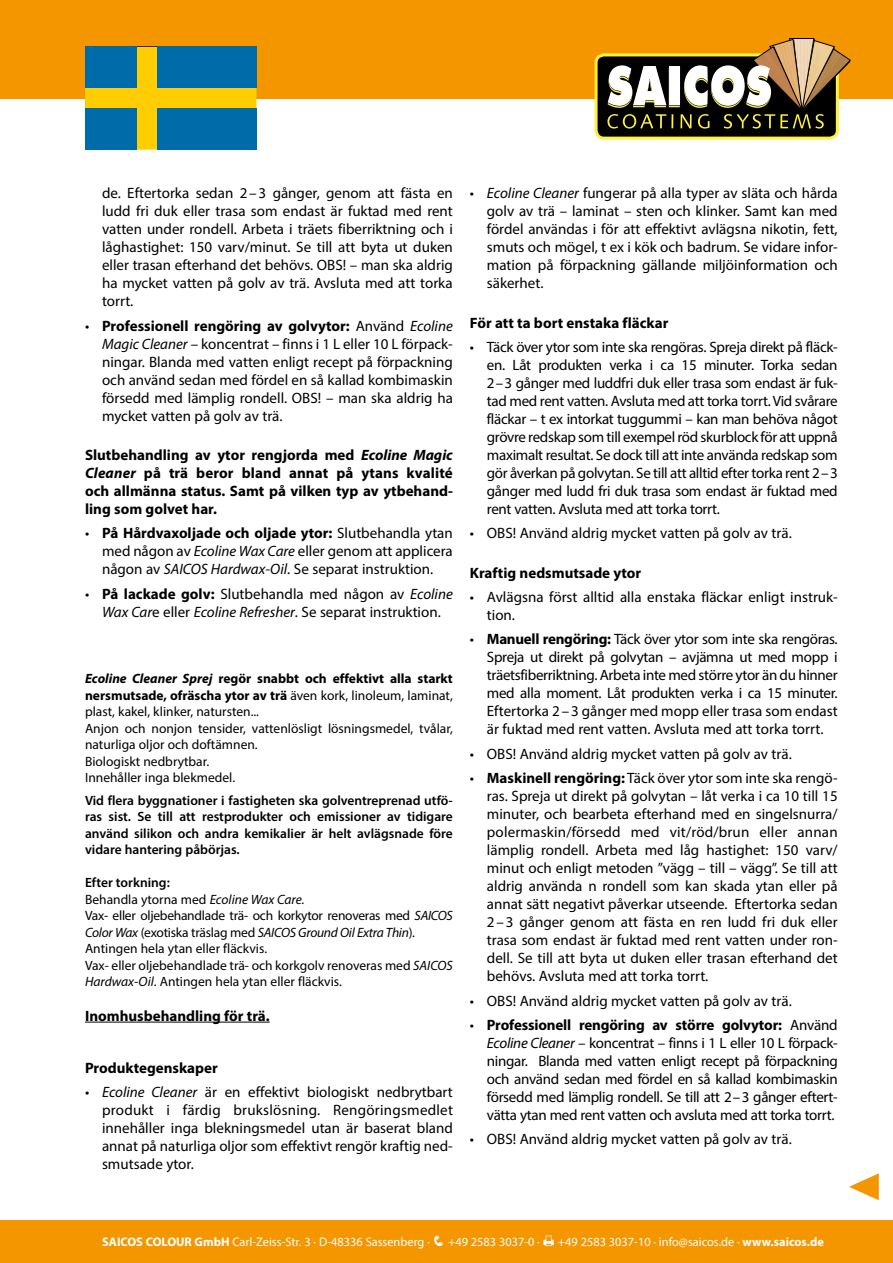
<style>
.page{position:relative;width:893px;height:1263px;background:#fff}
.page>*{position:absolute;margin:0;border:0;box-sizing:border-box;transform-origin:0 0}
.t1{font:15px/18px "Myriad Pro";color:#000;text-align:justify}
.t2{font:700 15px/18px "Myriad Pro";color:#000;text-align:justify}
.t3{font:13.5px/16.5px "Myriad Pro";color:#000}
.t4{font:600 13.5px/16.5px "Myriad Pro";color:#000;text-align:justify}
.t5{font:12.45px "Myriad Pro";color:#fff}
.s1{font-weight:700}
.s2{font-style:italic}
.s3{font-weight:700;font-style:italic}
.s4{font-weight:600}
</style>
<div class="page">
<div style="left:0;top:0;width:893px;height:99px;background:#f49600"></div>
<div style="left:596px;top:55px;width:241px;height:83px;background:#000;border-radius:8px"></div>
<div style="left:594px;top:53px;width:245px;height:87px;border:3px solid #fff042;border-radius:8px"></div>
<svg style="left:607px;top:38px;width:243px;height:91px"></svg>
<div style="left:0;top:1220px;width:893px;height:43px;background:#f49600"></div>
<hr style="left:85px;top:1022px;width:185px;height:1px;background:#000">
<svg style="left:849px;top:1173px;width:30px;height:27px"></svg>
<div style="left:85px;top:47px;width:171px;height:103px;background:#ffcd00"></div>
<div style="left:157px;top:47px;width:99px;height:41px;background:#006ba9"></div>
<div style="left:157px;top:109px;width:99px;height:41px;background:#006ba9"></div>
<div style="left:85px;top:47px;width:52px;height:41px;background:#006ba9"></div>
<div style="left:85px;top:109px;width:52px;height:41px;background:#006ba9"></div>
<p class="t1" style="left:102px;top:184px;width:352px">de. Eftertorka sedan 2–3 gånger, genom att fästa en ludd fri duk eller trasa som endast är fuktad med rent vatten under rondell. Arbeta i träets fiberriktning och i låghastighet: 150 varv/minut. Se till att byta ut duken eller trasan efterhand det behövs. OBS! – man ska aldrig ha mycket vatten på golv av trä. Avsluta med att torka torrt.</p>
<p class="t1" style="left:102px;top:316px;width:352px;text-indent:-17px">• <span class="s1">Professionell rengöring av golvytor:</span> Använd <span class="s2">Ecoline Magic Cleaner</span> – koncentrat – finns i 1 L eller 10 L förpack&shy;ningar. Blanda med vatten enligt recept på förpackning och använd sedan med fördel en så kallad kombimaskin försedd med lämplig rondell. OBS! – man ska aldrig ha mycket vatten på golv av trä.</p>
<p class="t2" style="left:85px;top:445px;width:369px">Slutbehandling av ytor rengjorda med <span class="s2">Ecoline Magic Cleaner</span> på trä beror bland annat på ytans kvalité och allmänna status. Samt på vilken typ av ytbehand&shy;ling som golvet har.</p>
<p class="t1" style="left:102px;top:524px;width:352px;text-indent:-17px">• <span class="s1">På Hårdvaxoljade och oljade ytor:</span> Slutbehandla ytan med någon av <span class="s2">Ecoline Wax Care</span> eller genom att applicera någon av <span class="s2">SAICOS Hardwax-Oil</span>. Se separat instruktion.</p>
<p class="t1" style="left:85px;top:584px;width:369px;text-align:center">• <span class="s1">På lackade golv:</span> Slutbehandla med någon av <span class="s2">Ecoline<br>Wax Car</span>e eller <span class="s2">Ecoline Refresher</span>. Se separat instruktion.</p>
<p class="t3" style="left:85px;top:670px;width:369px"><span class="s3">Ecoline Cleaner Sprej</span> <span class="s1">regör snabbt och effektivt alla starkt nersmutsade, ofräscha ytor av trä</span> även kork, linoleum, laminat, plast, kakel, klinker, natursten...<br>Anjon och nonjon tensider, vattenlösligt lösningsmedel, tvålar, naturliga oljor och doftämnen.<br>Biologiskt nedbrytbar.<br>Innehåller inga blekmedel.</p>
<p class="t4" style="left:85px;top:791px;width:369px">Vid flera byggnationer i fastigheten ska golventreprenad utfö&shy;ras sist. Se till att restprodukter och emissioner av tidigare använd silikon och andra kemikalier är helt avlägsnade före vidare hantering påbörjas.</p>
<p class="t3" style="left:85px;top:874px;width:369px"><span class="s4">Efter torkning:<br></span>Behandla ytorna med <span class="s2">Ecoline Wax Care.<br></span>Vax- eller oljebehandlade trä- och korkytor renoveras med <span class="s2">SAICOS Color Wax</span> (exotiska träslag med <span class="s2">SAICOS Ground Oil Extra Thin</span>).<br>Antingen hela ytan eller fläckvis.<br>Vax- eller oljebehandlade trä- och korkgolv renoveras med <span class="s2">SAICOS Hardwax-Oil</span>. Antingen hela ytan eller fläckvis.</p>
<p class="t2" style="left:85px;top:1006px;width:186px">Inomhusbehandling för trä.</p>
<p class="t2" style="left:85px;top:1058px;width:134px">Produktegenskaper</p>
<p class="t1" style="left:102px;top:1083px;width:352px;text-indent:-17px">• <span class="s2">Ecoline Cleaner</span> är en effektivt biologiskt nedbrytbart produkt i färdig brukslösning. Rengöringsmedlet innehåller inga blekningsmedel utan är baserat bland annat på naturliga oljor som effektivt rengör kraftig ned&shy;smutsade ytor.</p>
<p class="t1" style="left:487px;top:184px;width:352px;text-indent:-17px">• <span class="s2">Ecoline Cleaner</span> fungerar på alla typer av släta och hårda golv av trä – laminat – sten och klinker. Samt kan med fördel användas i för att effektivt avlägsna nikotin, fett, smuts och mögel, t ex i kök och badrum. Se vidare infor&shy;mation på förpackning gällande miljöinformation och säkerhet.</p>
<p class="t2" style="left:470px;top:313px;width:200px">För att ta bort enstaka fläckar</p>
<p class="t1" style="left:487px;top:338px;width:352px;text-indent:-17px">• Täck över ytor som inte ska rengöras. Spreja direkt på fläck&shy;en. Låt produkten verka i ca 15 minuter. Torka sedan 2–3 gånger med luddfri duk eller trasa som endast är fuk&shy;tad med rent vatten. Avsluta med att torka torrt. Vid svårare fläckar – t ex intorkat tuggummi – kan man behöva något grövre redskap som till exempel röd skurblock för att uppnå maximalt resultat. Se dock till att inte använda redskap som gör åverkan på golvytan. Se till att alltid efter torka rent 2–3 gånger med ludd fri duk trasa som endast är fuktad med rent vatten. Avsluta med att torka torrt.</p>
<p class="t1" style="left:470px;top:524px;width:323px">• OBS! Använd aldrig mycket vatten på golv av trä.</p>
<p class="t2" style="left:470px;top:563px;width:173px">Kraftig nedsmutsade ytor</p>
<p class="t1" style="left:487px;top:588px;width:352px;text-indent:-17px">• Avlägsna först alltid alla enstaka fläckar enligt instruk&shy;tion.</p>
<p class="t1" style="left:487px;top:630px;width:352px;text-indent:-17px">• <span class="s1">Manuell rengöring:</span> Täck över ytor som inte ska rengöras.<br>Spreja ut direkt på golvytan – avjämna ut med mopp i träetsfiberriktning. Arbeta inte med större ytor än du hinner med alla moment. Låt produkten verka i ca 15 minuter.<br>Eftertorka 2–3 gånger med mopp eller trasa som endast är fuktad med rent vatten. Avsluta med att torka torrt.</p>
<p class="t1" style="left:470px;top:744px;width:323px">• OBS! Använd aldrig mycket vatten på golv av trä.</p>
<p class="t1" style="left:487px;top:769px;width:352px;text-indent:-17px">• <span class="s1">Maskinell rengöring:</span> Täck över ytor som inte ska rengö&shy;ras. Spreja ut direkt på golvytan – låt verka i ca 10 till 15 minuter, och bearbeta efterhand med en singelsnurra/ polermaskin/försedd med vit/röd/brun eller annan lämplig rondell. Arbeta med låg hastighet: 150 varv/ minut och enligt metoden ”vägg – till – vägg”. Se till att aldrig använda n rondell som kan skada ytan eller på annat sätt negativt påverkar utseende. Eftertorka sedan 2–3 gånger genom att fästa en ren ludd fri duk eller trasa som endast är fuktad med rent vatten under ron&shy;dell. Se till att byta ut duken eller trasan efterhand det behövs. Avsluta med att torka torrt.</p>
<p class="t1" style="left:470px;top:991px;width:323px">• OBS! Använd aldrig mycket vatten på golv av trä.</p>
<p class="t1" style="left:487px;top:1016px;width:352px;text-indent:-17px">• <span class="s1">Professionell rengöring av större golvytor:</span> Använd <span class="s2">Ecoline Cleaner</span> – koncentrat – finns i 1 L eller 10 L förpack&shy;ningar. Blanda med vatten enligt recept på förpackning och använd sedan med fördel en så kallad kombimaskin försedd med lämplig rondell. Se till att 2–3 gånger eftert&shy;vätta ytan med rent vatten och avsluta med att torka torrt.</p>
<p class="t1" style="left:470px;top:1130px;width:323px">• OBS! Använd aldrig mycket vatten på golv av trä.</p>
<p class="t5" style="left:102px;top:1234px;width:439px"><span class="s1">SAICOS COLOUR GmbH</span> Carl-Zeiss-Str. 3 · D-48336 Sassenberg · ❑ +49 2583 3037-0 ·</p>
<p class="t5" style="left:558px;top:1234px;width:267px">+49 2583 3037-10 · info@saicos.de · <span class="s1">www.saicos.de</span></p>
</div>
